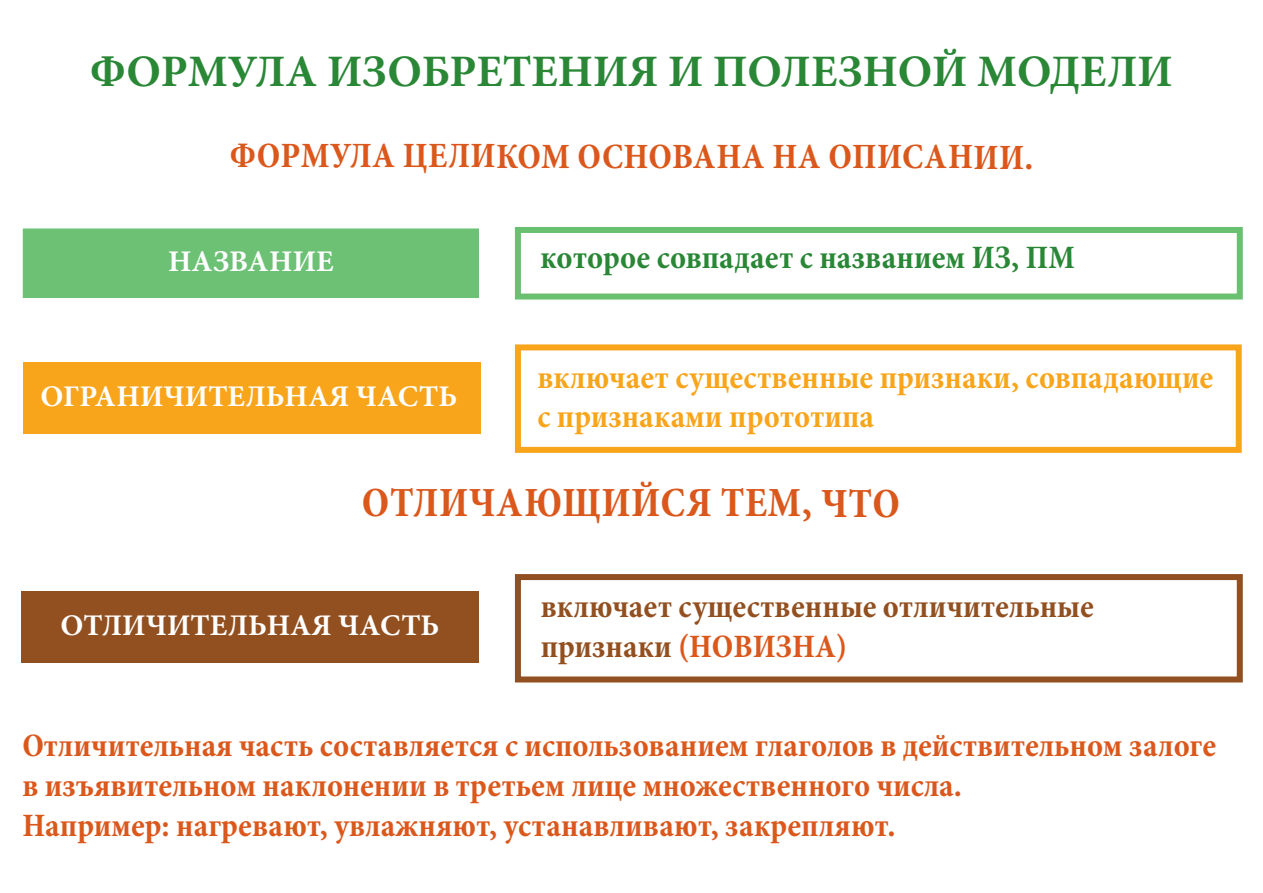
<style>
.page{position:relative;width:1263px;height:893px;background:#fff}
.page>*{position:absolute;margin:0;border:0;box-sizing:border-box;transform-origin:0 0}
.t1{font:700 45px "Minion Pro";color:#298736}
.t2{font:700 condensed 42px "Minion Pro";letter-spacing:.005em;color:#db581c}
.t3{font:700 condensed 36px "Minion Pro";letter-spacing:.005em;color:#db581c}
.t4{font:700 condensed 33px/39.6px "Minion Pro";color:#db581c}
.t5{font:700 condensed 33px/39.6px "Minion Pro";color:#f9a51b}
.t6{font:700 condensed 33px/39.6px "Minion Pro";color:#925021}
.t7{font:700 condensed 33px "Minion Pro";letter-spacing:.005em;color:#298736}
.t8{font:700 30px "Minion Pro";color:#fff}
.s1{color:#db581c}
</style>
<div class="page">
<div style="left:23px;top:362px;width:457px;height:71px;background:#f9a51b"></div>
<div style="left:515px;top:344px;width:727px;height:109px;background:#fff;border:6px solid #f9a51b"></div>
<div style="left:21px;top:227px;width:459px;height:73px;background:#6cc175;border:2px solid #fff"></div>
<div style="left:515px;top:227px;width:728px;height:73px;background:#fff;border:6px solid #69c071"></div>
<div style="left:21px;top:592px;width:458px;height:71px;background:#925021"></div>
<div style="left:515px;top:574px;width:728px;height:108px;background:#fff;border:6px solid #925021"></div>
<h1 class="t1" style="left:90px;top:40px;width:1084px">ФОРМУЛА ИЗОБРЕТЕНИЯ И ПОЛЕЗНОЙ МОДЕЛИ</h1>
<p class="t3" style="left:230px;top:131px;width:805px">ФОРМУЛА ЦЕЛИКОМ ОСНОВАНА НА ОПИСАНИИ.</p>
<p class="t8" style="left:168px;top:240px;width:167px">НАЗВАНИЕ</p>
<p class="t7" style="left:540px;top:234px;width:536px">которое совпадает с названием ИЗ, ПМ</p>
<p class="t8" style="left:40px;top:375px;width:418px">ОГРАНИЧИТЕЛЬНАЯ ЧАСТЬ</p>
<p class="t5" style="left:537px;top:357px;width:677px">включает существенные признаки, совпадающие с признаками прототипа</p>
<p class="t2" style="left:362px;top:474px;width:540px">ОТЛИЧАЮЩИЙСЯ ТЕМ, ЧТО</p>
<p class="t8" style="left:60px;top:604px;width:380px">ОТЛИЧИТЕЛЬНАЯ ЧАСТЬ</p>
<p class="t6" style="left:541px;top:587px;width:555px">включает существенные отличительные признаки <span class="s1">(НОВИЗНА)</span></p>
<p class="t4" style="left:22px;top:726px;width:1195px">Отличительная часть составляется с использованием глаголов в действительном залоге в изъявительном наклонении в третьем лице множественного числа.<br>Например: нагревают, увлажняют, устанавливают, закрепляют.</p>
</div>
